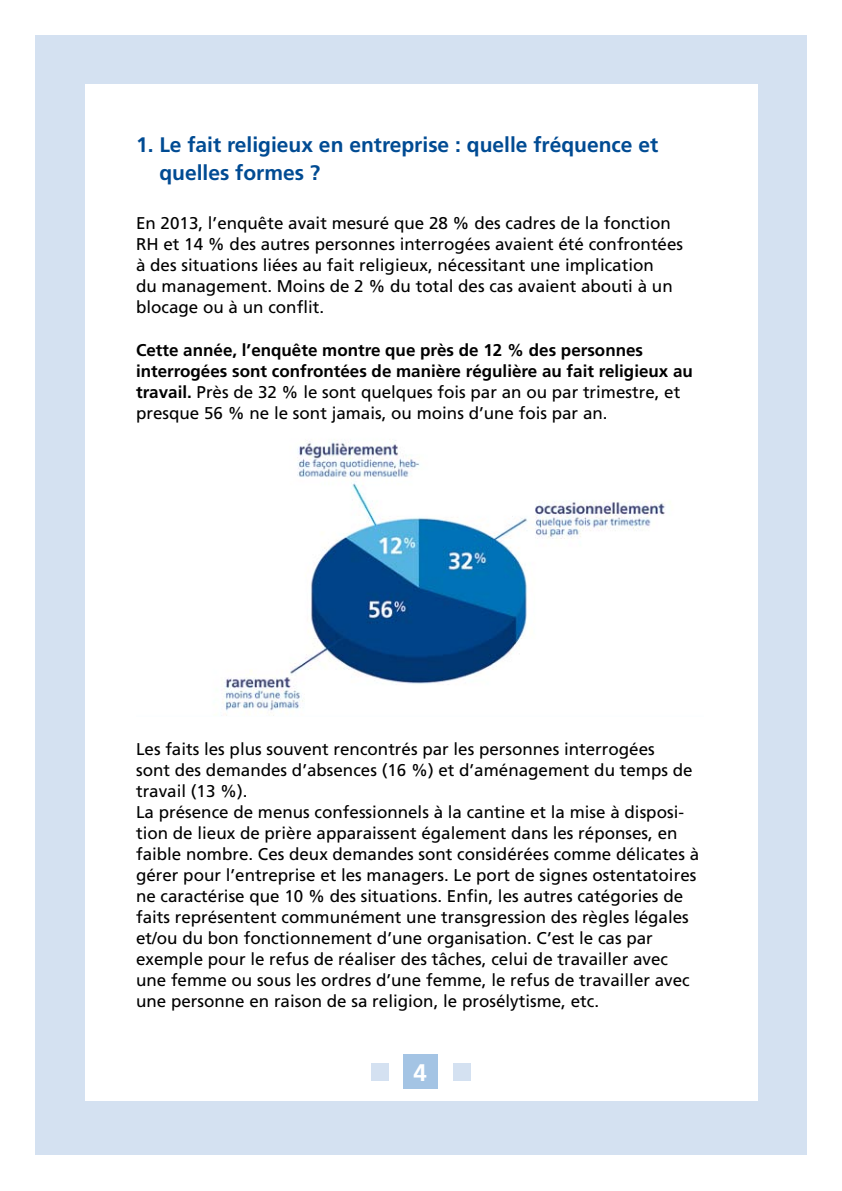
<style>
.page{position:relative;width:842px;height:1191px;background:#fff}
.page>*{position:absolute;margin:0;border:0;box-sizing:border-box;transform-origin:0 0}
.t1{font:700 24px "Frutiger";color:#fff}
.t2{font:700 21px/28px "Frutiger";color:#004b93}
.t3{font:17px/21px "Frutiger";color:#000}
.t4{font:700 17px/21px "Frutiger";color:#000}
.s1{font-weight:400}
</style>
<div class="page">
<div style="left:35px;top:35px;width:771px;height:1120px;background:#d4e1f1"></div>
<div style="left:85px;top:85px;width:672px;height:1015px;background:#fff"></div>
<div style="left:454px;top:1063px;width:17px;height:17px;background:#d4e1f1"></div>
<div style="left:371px;top:1063px;width:17px;height:17px;background:#d4e1f1"></div>
<div style="left:404px;top:1054px;width:34px;height:35px;background:#a4c4e4"></div>
<img style="left:222px;top:439px;width:448px;height:277px">
<p class="t2" style="left:159px;top:131px;width:500px;text-indent:-23px">1. Le fait religieux en entreprise : quelle fréquence et quelles formes ?</p>
<p class="t3" style="left:136px;top:213px;width:549px">En 2013, l’enquête avait mesuré que 28 % des cadres de la fonction RH et 14 % des autres personnes interrogées avaient été confrontées à des situations liées au fait religieux, nécessitant une implication<br>du management. Moins de 2 % du total des cas avaient abouti à un blocage ou à un conflit.</p>
<p class="t4" style="left:136px;top:339px;width:558px">Cette année, l’enquête montre que près de 12 % des personnes interrogées sont confrontées de manière régulière au fait religieux au travail. <span class="s1">Près de 32 % le sont quelques fois par an ou par trimestre, et presque 56 % ne le sont jamais, ou moins d’une fois par an.</span></p>
<p class="t3" style="left:136px;top:738px;width:565px">Les faits les plus souvent rencontrés par les personnes interrogées<br>sont des demandes d’absences (16 %) et d’aménagement du temps de travail (13 %).<br>La présence de menus confessionnels à la cantine et la mise à disposi&shy;tion de lieux de prière apparaissent également dans les réponses, en faible nombre. Ces deux demandes sont considérées comme délicates à gérer pour l’entreprise et les managers. Le port de signes ostentatoires ne caractérise que 10 % des situations. Enfin, les autres catégories de faits représentent communément une transgression des règles légales et/ou du bon fonctionnement d’une organisation. C’est le cas par exemple pour le refus de réaliser des tâches, celui de travailler avec une femme ou sous les ordres d’une femme, le refus de travailler avec une personne en raison de sa religion, le prosélytisme, etc.</p>
<h1 class="t1" style="left:414px;top:1058px;width:15px">4</h1>
</div>
